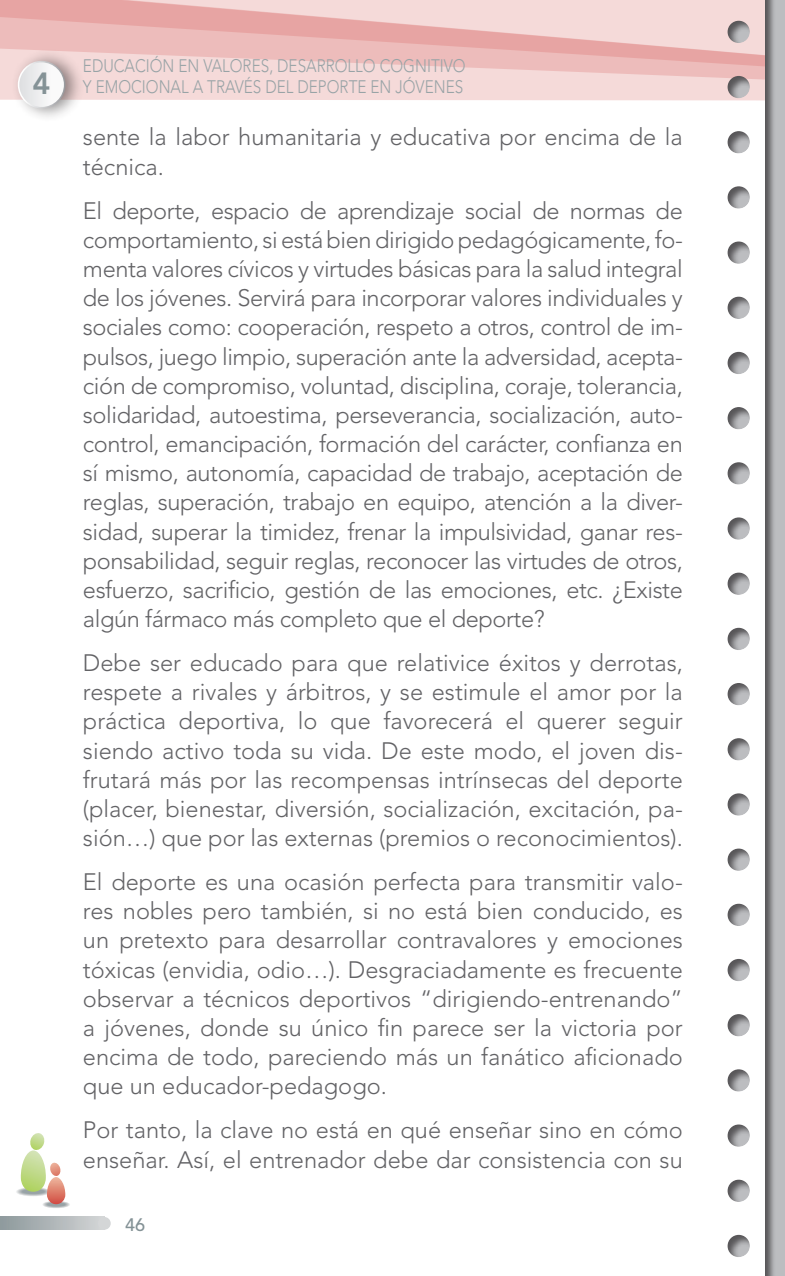
<style>
.page{position:relative;width:785px;height:1276px;background:#fff}
.page>*{position:absolute;margin:0;border:0;box-sizing:border-box;transform-origin:0 0}
.TEXTO_GENERAL{font:300 23.62px/29.2px "Avenir LT Std";color:#636366;text-align:justify}
.t1{font:300 18px/20.2px "Avenir LT Std";color:#98a3a6;text-align:right;scale:.85 1}
.t2{font:500 18px "Avenir LT Std";color:#849296}
.s1{font-weight:800;font-size:30.38px;color:#849296}
</style>
<div class="page">
<svg style="left:0;top:0;width:763px;height:101px;background:#f0c8c7"></svg>
<div style="left:16px;top:1187px;width:35px;height:9px;background:#ebe9e8;border-radius:50%"></div>
<div style="left:16px;top:1187px;width:34px;height:9px;background:#e7e9e9;border-radius:50%"></div>
<svg style="left:17px;top:1187px;width:33px;height:9px"></svg>
<div style="left:18px;top:1187px;width:31px;height:8px;background:#dbdede;border-radius:50%"></div>
<div style="left:18px;top:1188px;width:31px;height:7px;background:#c5c9cb;border-radius:50%"></div>
<div style="left:18px;top:1188px;width:30px;height:7px;background:#c2c7c8;border-radius:50%"></div>
<div style="left:19px;top:1188px;width:29px;height:7px;background:#bcc0c2;border-radius:50%"></div>
<div style="left:19px;top:1188px;width:28px;height:7px;background:#b0b7b9;border-radius:50%"></div>
<div style="left:19px;top:1188px;width:28px;height:6px;background:#aab2b5;border-radius:50%"></div>
<div style="left:20px;top:1188px;width:27px;height:6px;background:#babfc1;border-radius:50%"></div>
<div style="left:20px;top:1188px;width:26px;height:6px;background:#b6bcbe;border-radius:50%"></div>
<div style="left:21px;top:1189px;width:25px;height:5px;background:#a5adb0;border-radius:50%"></div>
<div style="left:21px;top:1189px;width:24px;height:5px;background:#99a4a7;border-radius:50%"></div>
<hr style="left:22px;top:1189px;width:23px;height:4px;background:#9fa9ac;border-radius:50%">
<div style="left:42px;top:1201px;width:28px;height:7px;background:#e9ebeb;border-radius:50%"></div>
<div style="left:43px;top:1201px;width:27px;height:7px;background:#e3e6e6;border-radius:50%"></div>
<svg style="left:43px;top:1201px;width:26px;height:7px"></svg>
<div style="left:44px;top:1201px;width:24px;height:6px;background:#d1d3d5;border-radius:50%"></div>
<div style="left:45px;top:1201px;width:23px;height:6px;background:#c8cbcd;border-radius:50%"></div>
<svg style="left:45px;top:1202px;width:22px;height:5px"></svg>
<svg style="left:46px;top:1202px;width:21px;height:4px"></svg>
<hr style="left:48px;top:1202px;width:17px;height:4px;background:#98a3a6;border-radius:50%">
<svg style="left:47px;top:1177px;width:18px;height:27px"></svg>
<svg style="left:20px;top:1133px;width:41px;height:58px"></svg>
<svg style="left:0;top:1217px;width:102px;height:12px"></svg>
<div style="left:98px;top:1217px;width:13px;height:12px;background:#d4d6d7;border-radius:50%"></div>
<div style="left:11px;top:47px;width:74px;height:75px;background:#231f20;opacity:.5"></div>
<svg style="left:18px;top:61px;width:47px;height:47px"></svg>
<div style="left:19px;top:62px;width:45px;height:45px;background:linear-gradient(to right,#e0e1e4,#fefefd);border-radius:50%"></div>
<div style="left:724px;top:19px;width:27px;height:27px;background:#231f20;opacity:.62"></div>
<div style="left:724px;top:74px;width:27px;height:27px;background:#231f20;opacity:.62"></div>
<div style="left:724px;top:129px;width:27px;height:27px;background:#231f20;opacity:.62"></div>
<div style="left:724px;top:184px;width:27px;height:27px;background:#231f20;opacity:.62"></div>
<div style="left:724px;top:239px;width:27px;height:27px;background:#231f20;opacity:.62"></div>
<div style="left:724px;top:294px;width:27px;height:27px;background:#231f20;opacity:.62"></div>
<div style="left:724px;top:350px;width:27px;height:27px;background:#231f20;opacity:.62"></div>
<div style="left:724px;top:405px;width:27px;height:27px;background:#231f20;opacity:.62"></div>
<div style="left:724px;top:460px;width:27px;height:27px;background:#231f20;opacity:.62"></div>
<div style="left:724px;top:515px;width:27px;height:27px;background:#231f20;opacity:.62"></div>
<div style="left:724px;top:570px;width:27px;height:27px;background:#231f20;opacity:.62"></div>
<div style="left:724px;top:625px;width:27px;height:27px;background:#231f20;opacity:.62"></div>
<div style="left:724px;top:681px;width:27px;height:27px;background:#231f20;opacity:.62"></div>
<div style="left:724px;top:736px;width:27px;height:27px;background:#231f20;opacity:.62"></div>
<div style="left:724px;top:791px;width:27px;height:27px;background:#231f20;opacity:.62"></div>
<div style="left:724px;top:846px;width:27px;height:27px;background:#231f20;opacity:.62"></div>
<div style="left:724px;top:901px;width:27px;height:27px;background:#231f20;opacity:.62"></div>
<div style="left:724px;top:956px;width:27px;height:27px;background:#231f20;opacity:.62"></div>
<div style="left:724px;top:1012px;width:27px;height:27px;background:#231f20;opacity:.62"></div>
<div style="left:724px;top:1067px;width:27px;height:27px;background:#231f20;opacity:.62"></div>
<div style="left:724px;top:1122px;width:27px;height:27px;background:#231f20;opacity:.62"></div>
<div style="left:724px;top:1177px;width:27px;height:27px;background:#231f20;opacity:.62"></div>
<div style="left:724px;top:1232px;width:27px;height:27px;background:#231f20;opacity:.62"></div>
<div style="left:763px;top:0;width:21px;height:1276px;background:#231f20;opacity:.62"></div>
<p class="t1" style="left:33px;top:56px;width:511px">EDUCACIÓN EN VALORES, DESARROLLO COGNITIVO<br><span class="s1">4</span> Y EMOCIONAL A TRAVÉS DEL DEPORTE EN JÓVENES</p>
<p class="TEXTO_GENERAL" style="left:83px;top:123px;width:601px">sente la labor humanitaria y educativa por encima de la técnica.</p>
<p class="TEXTO_GENERAL" style="left:83px;top:196px;width:601px">El deporte, espacio de aprendizaje social de normas de comportamiento, si está bien dirigido pedagógicamente, fo&shy;menta valores cívicos y virtudes básicas para la salud integral de los jóvenes. Servirá para incorporar valores individuales y sociales como: cooperación, respeto a otros, control de im&shy;pulsos, juego limpio, superación ante la adversidad, acepta&shy;ción de compromiso, voluntad, disciplina, coraje, tolerancia, solidaridad, autoestima, perseverancia, socialización, auto&shy;control, emancipación, formación del carácter, confianza en sí mismo, autonomía, capacidad de trabajo, aceptación de reglas, superación, trabajo en equipo, atención a la diver&shy;sidad, superar la timidez, frenar la impulsividad, ganar res&shy;ponsabilidad, seguir reglas, reconocer las virtudes de otros, esfuerzo, sacrificio, gestión de las emociones, etc. ¿Existe algún fármaco más completo que el deporte?</p>
<p class="TEXTO_GENERAL" style="left:83px;top:648px;width:601px">Debe ser educado para que relativice éxitos y derrotas, respete a rivales y árbitros, y se estimule el amor por la práctica deportiva, lo que favorecerá el querer seguir siendo activo toda su vida. De este modo, el joven dis&shy;frutará más por las recompensas intrínsecas del deporte (placer, bienestar, diversión, socialización, excitación, pa&shy;sión…) que por las externas (premios o reconocimientos).</p>
<p class="TEXTO_GENERAL" style="left:83px;top:867px;width:601px">El deporte es una ocasión perfecta para transmitir valo&shy;res nobles pero también, si no está bien conducido, es un pretexto para desarrollar contravalores y emociones tóxicas (envidia, odio…). Desgraciadamente es frecuente observar a técnicos deportivos “dirigiendo-entrenando” a jóvenes, donde su único fin parece ser la victoria por encima de todo, pareciendo más un fanático aficionado que un educador-pedagogo.</p>
<p class="TEXTO_GENERAL" style="left:83px;top:1115px;width:601px">Por tanto, la clave no está en qué enseñar sino en cómo enseñar. Así, el entrenador debe dar consistencia con su</p>
<p class="t2" style="left:125px;top:1214px;width:22px">46</p>
</div>
